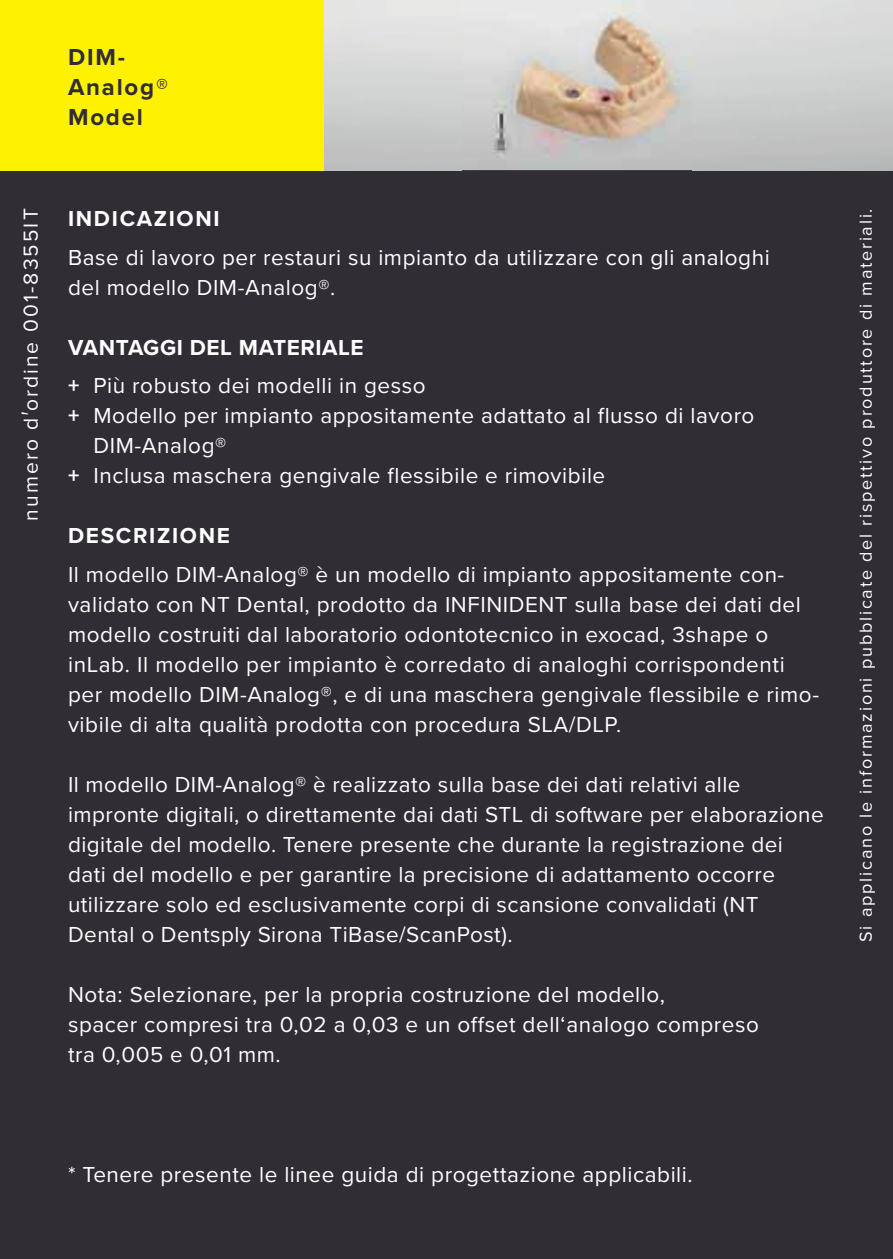
<style>
.page{position:relative;width:893px;height:1259px;background:#fff}
.page>*{position:absolute;margin:0;border:0;box-sizing:border-box;transform-origin:0 0}
.t1{font:700 24px/30px "Proxima Nova";letter-spacing:.075em;color:#302d35}
.t2{font:22.5px/30px "Proxima Nova";letter-spacing:.025em;color:#fff}
.t3{font:700 22.5px "Proxima Nova";letter-spacing:.075em;color:#fff}
.t4{font:21px "Proxima Nova";letter-spacing:.1em;color:#fff}
.t5{font:18px "Proxima Nova";letter-spacing:.1em;color:#fff}
.s1{font-size:24px}
.s2{font-weight:700}
</style>
<div class="page">
<div style="left:0;top:170px;width:893px;height:1088px;background:#302d35"></div>
<div style="left:0;top:0;width:324px;height:170px;background:#fff200"></div>
<img style="left:324px;top:0;width:569px;height:170px">
<img style="left:693px;top:0;width:163px;height:170px">
<img style="left:351px;top:0;width:111px;height:170px">
<img style="left:351px;top:170px;width:111px;height:1px">
<p class="t1" style="left:68px;top:44px;width:101px">DIM-<br>Analog®<br>Model</p>
<p class="t4" style="left:23px;top:520px;width:314px;rotate:-90deg">numero d<span class="s1">ʹ</span>ordine 001-8355IT</p>
<p class="t3" style="left:68px;top:210px;width:153px">INDICAZIONI</p>
<p class="t2" style="left:68px;top:244px;width:703px">Base di lavoro per restauri su impianto da utilizzare con gli analoghi del modello DIM-Analog®.</p>
<p class="t2" style="left:68px;top:330px;width:359px;line-height:38.4px"><span class="s2">VANTAGGI DEL MATERIALE<br>+</span> Più robusto dei modelli in gesso</p>
<p class="t2" style="left:68px;top:403px;width:688px"><span class="s2">+</span> Modello per impianto appositamente adattato al flusso di lavoro</p>
<p class="t2" style="left:94px;top:433px;width:134px">DIM-Analog®</p>
<p class="t2" style="left:68px;top:463px;width:539px"><span class="s2">+</span> Inclusa maschera gengivale flessibile e rimovibile</p>
<p class="t3" style="left:68px;top:527px;width:163px">DESCRIZIONE</p>
<p class="t2" style="left:68px;top:561px;width:753px">Il modello DIM-Analog® è un modello di impianto appositamente con&shy;validato con NT Dental, prodotto da INFINIDENT sulla base dei dati del modello costruiti dal laboratorio odontotecnico in exocad, 3shape o inLab. Il modello per impianto è corredato di analoghi corrispondenti per modello DIM-Analog®, e di una maschera gengivale flessibile e rimo&shy;vibile di alta qualità prodotta con procedura SLA/DLP.</p>
<p class="t2" style="left:68px;top:771px;width:757px">Il modello DIM-Analog® è realizzato sulla base dei dati relativi alle impronte digitali, o direttamente dai dati STL di software per elaborazione digitale del modello. Tenere presente che durante la registrazione dei dati del modello e per garantire la precisione di adattamento occorre utilizzare solo ed esclusivamente corpi di scansione convalidati (NT Dental o Dentsply Sirona TiBase/ScanPost).</p>
<p class="t2" style="left:68px;top:981px;width:692px">Nota: Selezionare, per la propria costruzione del modello,<br>spacer compresi tra 0,02 a 0,03 e un offset dell‘analogo compreso tra 0,005 e 0,01 mm.</p>
<p class="t5" style="left:859px;top:942px;width:735px;rotate:-90deg">Si applicano le informazioni pubblicate del rispettivo produttore di materiali.</p>
<p class="t2" style="left:68px;top:1161px;width:626px">* Tenere presente le linee guida di progettazione applicabili.</p>
</div>
